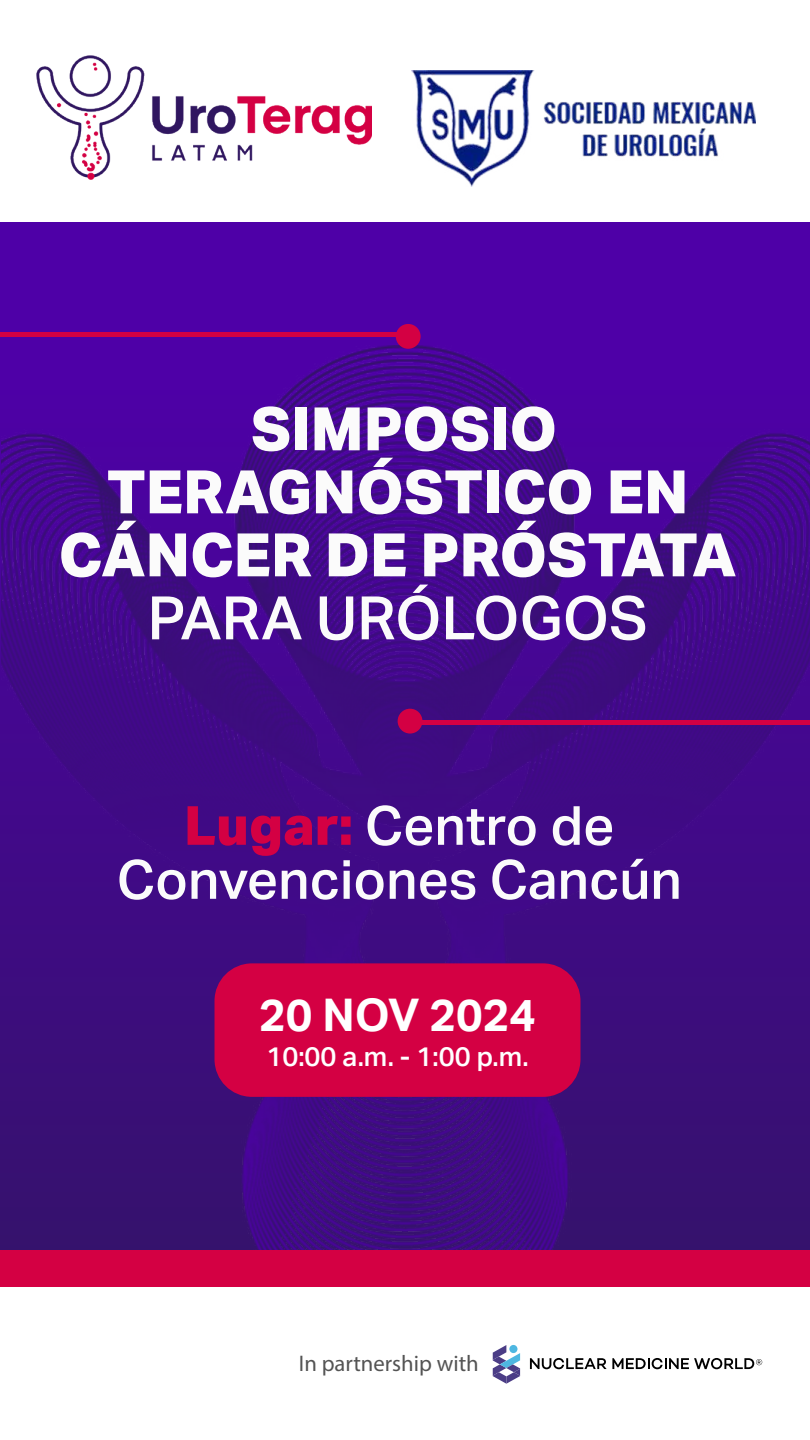
<style>
.page{position:relative;width:810px;height:1440px;background:#fff}
.page>*{position:absolute;margin:0;border:0;box-sizing:border-box;transform-origin:0 0}
.t1{font:800 60px/63px "Aktiv Grotesk";color:#fbfbfb;text-align:center}
.t2{font:500 60px "Aktiv Grotesk";color:#fbfbfb}
.t3{font:500 54px/54px "Aktiv Grotesk";color:#fbfbfb;text-align:center}
.t4{font:700 45px "Aktiv Grotesk";color:#fff}
.t5{font:500 27px "Aktiv Grotesk";color:#fff}
.t6{font:22.65px "Myriad Pro";color:#545454}
.s1{font-weight:800;color:#d40043}
</style>
<div class="page">
<div style="left:0;top:222px;width:810px;height:1218px;background:#4e00a7"></div>
<img style="left:2px;top:345px;width:808px;height:906px">
<div style="left:0;top:1287px;width:810px;height:153px;background:#fff"></div>
<div style="left:0;top:1251px;width:810px;height:36px;background:#d40043"></div>
<img style="left:37px;top:55px;width:335px;height:125px">
<img style="left:412px;top:70px;width:344px;height:116px">
<div style="left:398px;top:709px;width:24px;height:25px;background:#d40043;border-radius:50%"></div>
<hr style="left:410px;top:721px;width:400px;height:4px;background:#d40043">
<div style="left:396px;top:324px;width:25px;height:25px;background:#d40043;border-radius:50%"></div>
<hr style="left:0;top:333px;width:408px;height:4px;background:#d40043">
<div style="left:215px;top:963px;width:365px;height:134px;background:#d40043;border-radius:37px"></div>
<svg style="left:493px;top:1345px;width:27px;height:39px"></svg>
<div style="left:509px;top:1345px;width:8px;height:8px;background:#4eb7e1;border-radius:50%"></div>
<svg style="left:530px;top:1358px;width:232px;height:11px"></svg>
<p class="t1" style="left:59px;top:398px;width:679px">SIMPOSIO<br>TERAGNÓSTICO EN<br>CÁNCER DE PRÓSTATA</p>
<p class="t2" style="left:148px;top:584px;width:502px">PARA URÓLOGOS</p>
<p class="t3" style="left:117px;top:799px;width:567px"><span class="s1">Lugar:</span> Centro de<br>Convenciones Cancún</p>
<p class="t4" style="left:259px;top:989px;width:278px">20 NOV 2024</p>
<p class="t5" style="left:266px;top:1041px;width:264px">10:00 a.m. - 1:00 p.m.</p>
<p class="t6" style="left:299px;top:1349px;width:182px">In partnership with</p>
</div>
